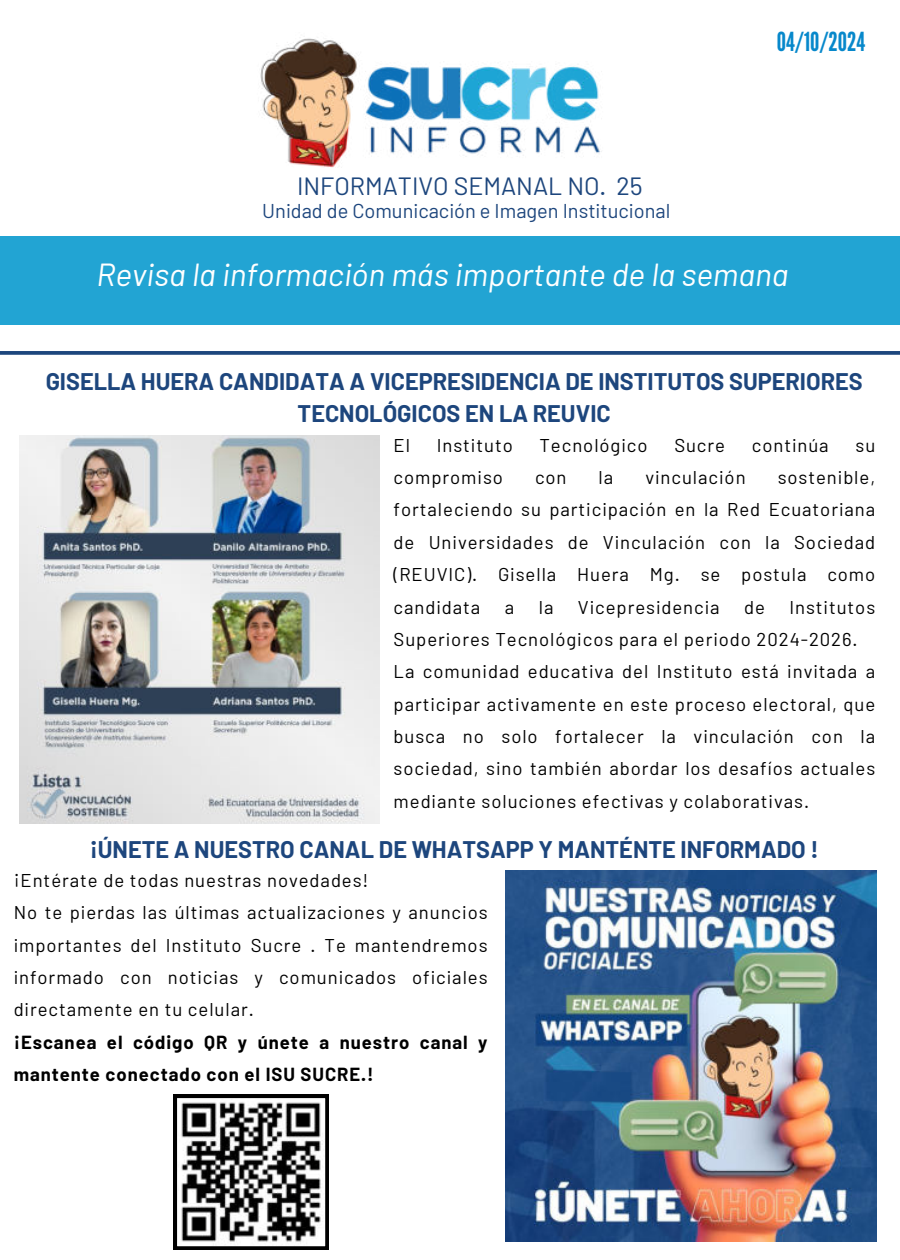
<style>
.page{position:relative;width:900px;height:1260px;background:#fff}
.page>*{position:absolute;margin:0;border:0;box-sizing:border-box;transform-origin:0 0}
.t1{font:italic 32px "Barlow";color:#fff}
.t2{font:26.25px "League Gothic";color:#0788cb}
.t3{font:25px "Barlow";color:#1d467d}
.t4{font:700 23.5px/31.8px "Barlow";color:#1d467d;text-align:center}
.t5{font:20px "Barlow";color:#1d467d}
.t6{font:18.5px/32.2px "Barlow";letter-spacing:.05em;color:#000}
.t7{font:700 18.5px/32.5px "Barlow";letter-spacing:.05em;color:#000}
</style>
<div class="page">
<div style="left:0;top:236px;width:900px;height:88px;background:#22a4d3"></div>
<svg style="left:0;top:351px;width:900px;height:4px;background:#2a5184"></svg>
<img style="left:260px;top:38px;width:342px;height:130px">
<img style="left:20px;top:435px;width:360px;height:388px">
<img style="left:505px;top:871px;width:371px;height:371px">
<svg style="left:173px;top:1094px;width:156px;height:156px"></svg>
<h3 class="t3" style="left:297px;top:170px;width:347px">INFORMATIVO SEMANAL NO. 25</h3>
<p class="t5" style="left:262px;top:199px;width:410px">Unidad de Comunicación e Imagen Institucional</p>
<h2 class="t2" style="left:777px;top:26px;width:90px">04/10/2024</h2>
<h1 class="t1" style="left:96px;top:255px;width:694px">Revisa la información más importante de la semana</h1>
<p class="t4" style="left:46px;top:365px;width:819px">GISELLA HUERA CANDIDATA A VICEPRESIDENCIA DE INSTITUTOS SUPERIORES<br>TECNOLÓGICOS EN LA REUVIC</p>
<p class="t6" style="left:394px;top:428px;width:18px">El</p>
<p class="t6" style="left:437px;top:428px;width:77px">Instituto</p>
<p class="t6" style="left:540px;top:428px;width:110px">Tecnológico</p>
<p class="t6" style="left:674px;top:428px;width:52px">Sucre</p>
<p class="t6" style="left:752px;top:428px;width:78px">continúa</p>
<p class="t6" style="left:856px;top:428px;width:21px">su</p>
<p class="t6" style="left:394px;top:461px;width:111px">compromiso</p>
<p class="t6" style="left:535px;top:461px;width:33px">con</p>
<p class="t6" style="left:599px;top:461px;width:16px">la</p>
<p class="t6" style="left:645px;top:461px;width:102px">vinculación</p>
<p class="t6" style="left:394px;top:461px;width:483px;text-align:justify;text-indent:384px">sostenible, fortaleciendo su participación en la Red Ecuatoriana de Universidades de Vinculación con la Sociedad (REUVIC). Gisella Huera Mg. se postula como candidata</p>
<p class="t6" style="left:394px;top:590px;width:483px;text-indent:396px">Institutos Superiores Tecnológicos para el periodo 2024-2026.<br>La comunidad educativa del Instituto está invitada a participar activamente en este proceso electoral, que busca no solo fortalecer la vinculación con la sociedad, sino también abordar los desafíos actuales mediante soluciones efectivas y colaborativas.</p>
<p class="t4" style="left:90px;top:833px;width:730px">¡ÚNETE A NUESTRO CANAL DE WHATSAPP Y MANTÉNTE INFORMADO !</p>
<p class="t6" style="left:505px;top:590px;width:11px">a</p>
<p class="t6" style="left:539px;top:590px;width:16px">la</p>
<p class="t6" style="left:578px;top:590px;width:143px">Vicepresidencia</p>
<p class="t6" style="left:744px;top:590px;width:22px">de</p>
<p class="t6" style="left:14px;top:864px;width:475px">¡Entérate de todas nuestras novedades!<br>No te pierdas las últimas actualizaciones y anuncios importantes del Instituto Sucre . Te mantendremos informado con noticias y comunicados oficiales directamente en tu celular.</p>
<p class="t7" style="left:14px;top:1026px;width:475px">¡Escanea el código QR y únete a nuestro canal y mantente conectado con el ISU SUCRE.!</p>
</div>
